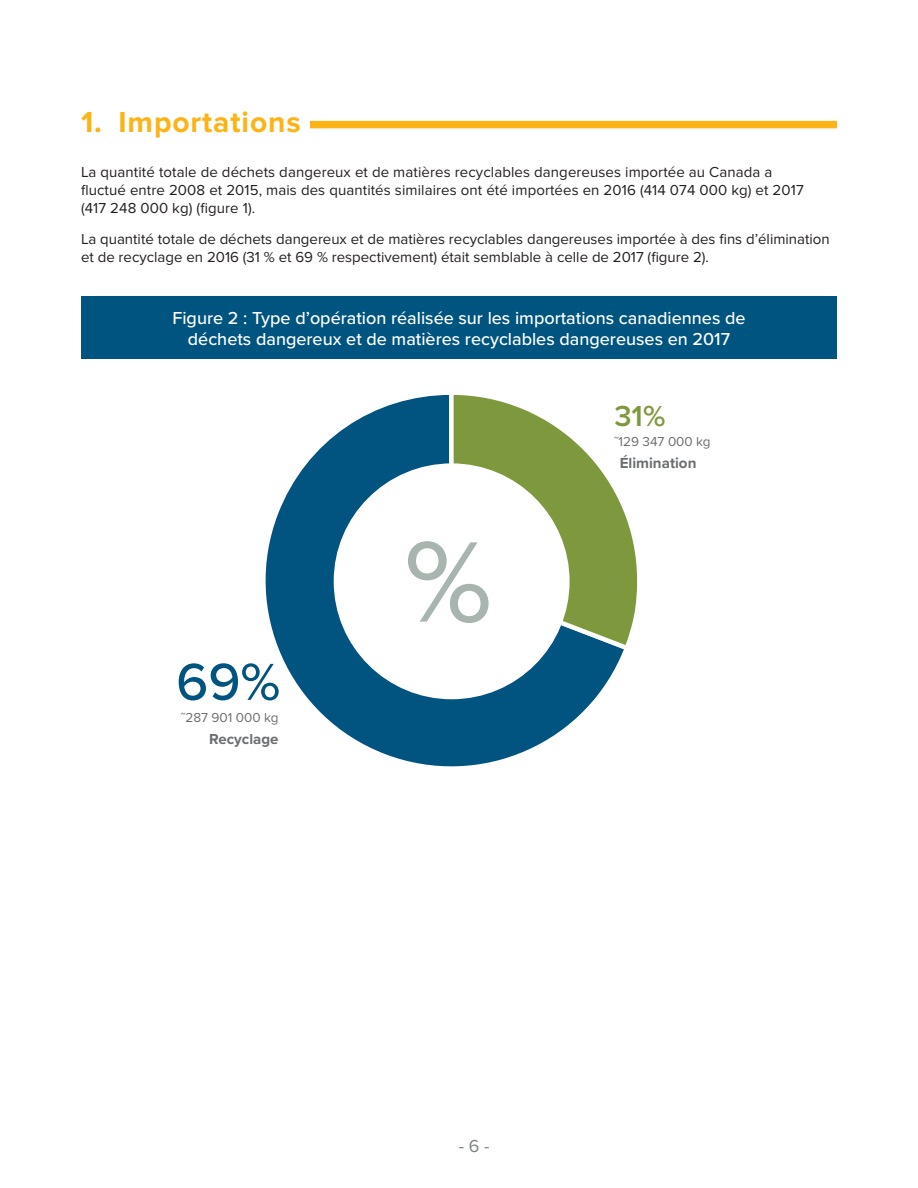
<style>
.page{position:relative;width:918px;height:1188px;background:#fff}
.page>*{position:absolute;margin:0;border:0;box-sizing:border-box;transform-origin:0 0}
.t1{font:500 118.8px "Proxima Nova";color:#a8b5af}
.t2{font:500 53.85px "Proxima Nova";color:#00547f}
.t3{font:700 30px "Proxima Nova";letter-spacing:.03em;color:#fcb315}
.t4{font:600 30px "Proxima Nova";color:#7e983e}
.t5{font:500 18px/21.6px "Proxima Nova";color:#fff;text-align:center}
.t6{font:18px "Proxima Nova";color:#7c8481}
.t7{font:700 15.15px "Proxima Nova";color:#6c6d70}
.Body_Text{font:15px/18px "Proxima Nova";letter-spacing:.005em;color:#231f20}
.t8{font:700 15px "Proxima Nova";color:#6c6d70}
.t9{font:13.5px "Proxima Nova";color:#6c6d70}
</style>
<div class="page">
<div style="left:81px;top:296px;width:756px;height:63px;background:#005580"></div>
<svg style="left:265px;top:394px;width:357px;height:373px"></svg>
<svg style="left:446px;top:394px;width:192px;height:260px"></svg>
<div style="left:334px;top:463px;width:236px;height:236px;background:#fff;border-radius:50%"></div>
<div style="left:310px;top:121px;width:527px;height:7px;background:#fcb315"></div>
<p class="t3" style="left:81px;top:104px;width:221px">1. Importations</p>
<p class="Body_Text" style="left:81px;top:163px;width:724px">La quantité totale de déchets dangereux et de matières recyclables dangereuses importée au Canada a fluctué entre 2008 et 2015, mais des quantités similaires ont été importées en 2016 (414 074 000 kg) et 2017 (417 248 000 kg) (figure 1).</p>
<p class="Body_Text" style="left:81px;top:230px;width:750px">La quantité totale de déchets dangereux et de matières recyclables dangereuses importée à des fins d’élimination et de recyclage en 2016 (31 % et 69 % respectivement) était semblable à celle de 2017 (figure 2).</p>
<p class="t5" style="left:172px;top:306px;width:575px">Figure 2 : Type d’opération réalisée sur les importations canadiennes de déchets dangereux et de matières recyclables dangereuses en 2017</p>
<p class="t4" style="left:614px;top:394px;width:52px">31%</p>
<p class="t9" style="left:614px;top:431px;width:98px">˜129 347 000 kg</p>
<p class="t2" style="left:176px;top:642px;width:106px">69%</p>
<p class="t8" style="left:209px;top:727px;width:71px">Recyclage</p>
<p class="t9" style="left:181px;top:708px;width:99px">˜287 901 000 kg</p>
<p class="t1" style="left:404px;top:493px;width:89px">%</p>
<p class="t7" style="left:620px;top:452px;width:78px">Élimination</p>
<p class="t6" style="left:459px;top:1136px;width:32px">- 6 -</p>
</div>
